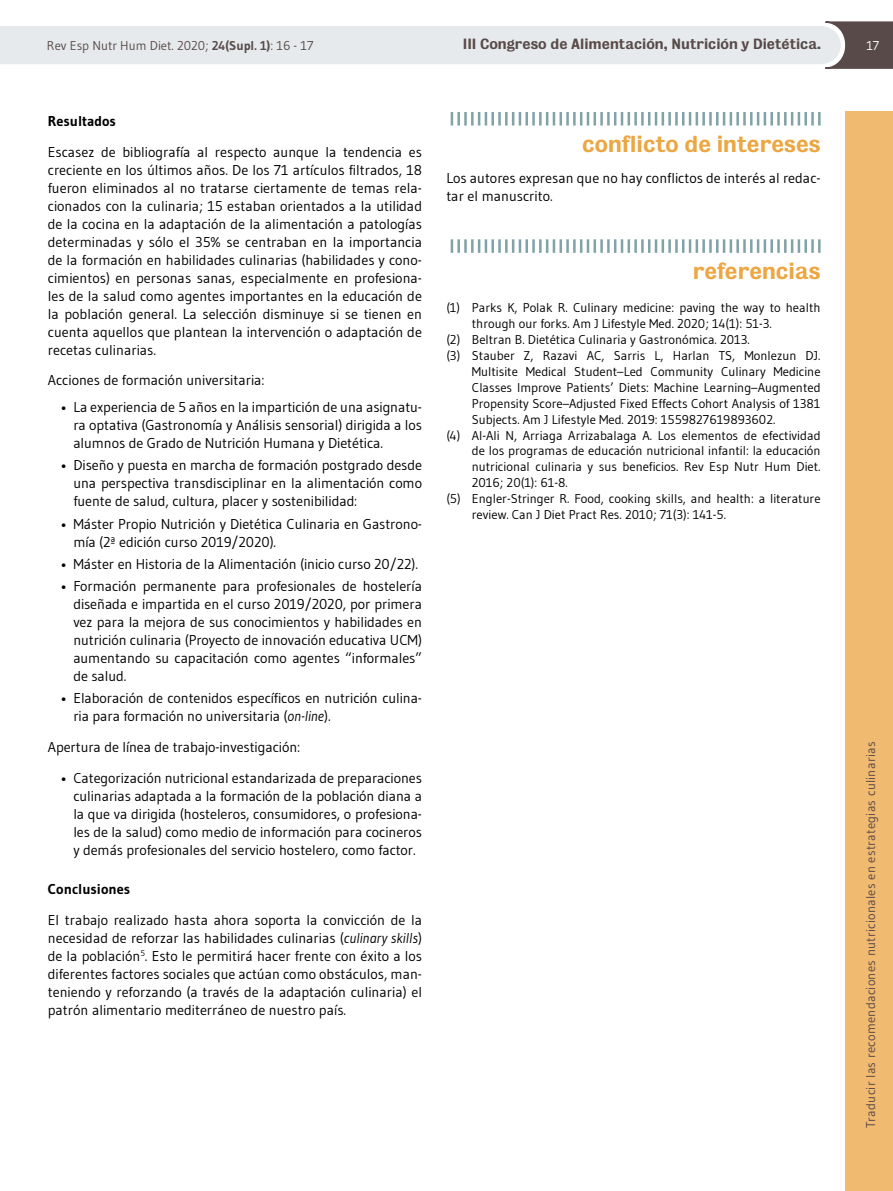
<style>
.page{position:relative;width:893px;height:1191px;background:#fff}
.page>*{position:absolute;margin:0;border:0;box-sizing:border-box;transform-origin:0 0}
.t1{font:21px "Bureau Grotesque Five Five";color:#eca642}
.t2{font:14.25px/18px "Gudea";letter-spacing:-.005em;color:#000;text-align:justify}
.t3{font:700 14.25px "Gudea";color:#000}
.t4{font:13.5px "Bureau Grotesque Five Five";color:#584a49}
.t5{font:12.75px "Gudea";color:#000}
.t6{font:12.75px "Gudea";letter-spacing:.02em;color:#584a49}
.t7{font:12.75px "Gudea";color:#584a49}
.t8{font:12.75px "Gudea";color:#fff}
.s1{font-weight:700}
.s2{font-style:italic}
</style>
<div class="page">
<svg style="left:0;top:21px;width:893px;height:48px"></svg>
<div style="left:845px;top:112px;width:48px;height:1079px;background:#f0ba70"></div>
<svg style="left:451px;top:112px;width:370px;height:13px"></svg>
<hr style="left:818px;top:239px;width:3px;height:14px;background:#81a3a8">
<hr style="left:811px;top:239px;width:3px;height:14px;background:#81a3a8">
<hr style="left:804px;top:239px;width:3px;height:14px;background:#81a3a8">
<svg style="left:791px;top:239px;width:9px;height:14px"></svg>
<hr style="left:784px;top:239px;width:3px;height:14px;background:#81a3a8">
<hr style="left:777px;top:239px;width:3px;height:14px;background:#81a3a8">
<hr style="left:770px;top:239px;width:3px;height:14px;background:#81a3a8">
<svg style="left:750px;top:239px;width:16px;height:14px"></svg>
<hr style="left:743px;top:239px;width:3px;height:14px;background:#81a3a8">
<hr style="left:736px;top:239px;width:3px;height:14px;background:#81a3a8">
<svg style="left:716px;top:239px;width:16px;height:14px"></svg>
<hr style="left:709px;top:239px;width:3px;height:14px;background:#81a3a8">
<hr style="left:702px;top:239px;width:3px;height:14px;background:#81a3a8">
<svg style="left:682px;top:239px;width:16px;height:14px"></svg>
<hr style="left:675px;top:239px;width:3px;height:14px;background:#81a3a8">
<hr style="left:668px;top:239px;width:3px;height:14px;background:#81a3a8">
<svg style="left:648px;top:239px;width:16px;height:14px"></svg>
<hr style="left:641px;top:239px;width:3px;height:14px;background:#81a3a8">
<hr style="left:634px;top:239px;width:3px;height:14px;background:#81a3a8">
<svg style="left:614px;top:239px;width:16px;height:14px"></svg>
<hr style="left:607px;top:239px;width:3px;height:14px;background:#81a3a8">
<hr style="left:600px;top:239px;width:3px;height:14px;background:#81a3a8">
<hr style="left:593px;top:239px;width:3px;height:14px;background:#81a3a8">
<svg style="left:580px;top:239px;width:9px;height:14px"></svg>
<hr style="left:573px;top:239px;width:3px;height:14px;background:#81a3a8">
<hr style="left:566px;top:239px;width:3px;height:14px;background:#81a3a8">
<hr style="left:559px;top:239px;width:3px;height:14px;background:#81a3a8">
<svg style="left:546px;top:239px;width:9px;height:14px"></svg>
<hr style="left:539px;top:239px;width:3px;height:14px;background:#81a3a8">
<hr style="left:532px;top:239px;width:3px;height:14px;background:#81a3a8">
<hr style="left:525px;top:239px;width:3px;height:14px;background:#81a3a8">
<svg style="left:512px;top:239px;width:9px;height:14px"></svg>
<hr style="left:505px;top:239px;width:3px;height:14px;background:#81a3a8">
<hr style="left:498px;top:239px;width:3px;height:14px;background:#81a3a8">
<hr style="left:491px;top:239px;width:3px;height:14px;background:#81a3a8">
<svg style="left:478px;top:239px;width:9px;height:14px"></svg>
<hr style="left:471px;top:239px;width:3px;height:14px;background:#81a3a8">
<hr style="left:464px;top:239px;width:3px;height:14px;background:#81a3a8">
<hr style="left:457px;top:239px;width:3px;height:14px;background:#81a3a8">
<svg style="left:451px;top:239px;width:2px;height:14px"></svg>
<p class="t7" style="left:47px;top:37px;width:268px">Rev Esp Nutr Hum Diet. 2020; <span class="s1">24(Supl. 1)</span>: 16 - 17</p>
<p class="t4" style="left:463px;top:36px;width:360px">III Congreso de Alimentación, Nutrición y Dietética.</p>
<p class="t8" style="left:866px;top:37px;width:14px">17</p>
<p class="t3" style="left:48px;top:112px;width:70px">Resultados</p>
<p class="t2" style="left:48px;top:142px;width:376px">Escasez de bibliografía al respecto aunque la tendencia es creciente en los últimos años. De los 71 artículos filtrados, 18 fueron eliminados al no tratarse ciertamente de temas rela&shy;cionados con la culinaria; 15 estaban orientados a la utilidad de la cocina en la adaptación de la alimentación a patologías determinadas y sólo el 35% se centraban en la importancia de la formación en habilidades culinarias (habilidades y cono&shy;cimientos) en personas sanas, especialmente en profesiona&shy;les de la salud como agentes importantes en la educación de la población general. La selección disminuye si se tienen en cuenta aquellos que plantean la intervención o adaptación de recetas culinarias.</p>
<p class="t2" style="left:48px;top:371px;width:218px">Acciones de formación universitaria:</p>
<p class="t2" style="left:73px;top:398px;width:350px;text-indent:-13px">• La experiencia de 5 años en la impartición de una asignatu&shy;ra optativa (Gastronomía y Análisis sensorial) dirigida a los alumnos de Grado de Nutrición Humana y Dietética.</p>
<p class="t2" style="left:73px;top:456px;width:350px;text-indent:-13px">• Diseño y puesta en marcha de formación postgrado desde una perspectiva transdisciplinar en la alimentación como fuente de salud, cultura, placer y sostenibilidad:</p>
<p class="t2" style="left:73px;top:514px;width:350px;text-indent:-13px">• Máster Propio Nutrición y Dietética Culinaria en Gastrono&shy;mía (2ª edición curso 2019/2020).</p>
<p class="t2" style="left:61px;top:554px;width:359px">• Máster en Historia de la Alimentación (inicio curso 20/22).</p>
<p class="t2" style="left:73px;top:577px;width:350px;text-indent:-13px">• Formación permanente para profesionales de hostelería diseñada e impartida en el curso 2019/2020, por primera vez para la mejora de sus conocimientos y habilidades en nutrición culinaria (Proyecto de innovación educativa UCM) aumentando su capacitación como agentes “informales” de salud.</p>
<p class="t2" style="left:73px;top:689px;width:350px;text-indent:-13px">• Elaboración de contenidos específicos en nutrición culina&shy;ria para formación no universitaria (<span class="s2">on-line</span>).</p>
<p class="t2" style="left:48px;top:738px;width:254px">Apertura de línea de trabajo-investigación:</p>
<p class="t2" style="left:73px;top:768px;width:350px;text-indent:-13px">• Categorización nutricional estandarizada de preparaciones culinarias adaptada a la formación de la población diana a la que va dirigida (hosteleros, consumidores, o profesiona&shy;les de la salud) como medio de información para cocineros y demás profesionales del servicio hostelero, como factor.</p>
<p class="t3" style="left:48px;top:880px;width:84px">Conclusiones</p>
<p class="t2" style="left:48px;top:910px;width:376px">El trabajo realizado hasta ahora soporta la convicción de la necesidad de reforzar las habilidades culinarias (<span class="s2">culinary skills</span>) de la población<sup>5</sup>. Esto le permitirá hacer frente con éxito a los diferentes factores sociales que actúan como obstáculos, man&shy;teniendo y reforzando (a través de la adaptación culinaria) el patrón alimentario mediterráneo de nuestro país.</p>
<h1 class="t1" style="left:582px;top:132px;width:240px">conflicto de intereses</h1>
<p class="t2" style="left:446px;top:169px;width:376px">Los autores expresan que no hay conflictos de interés al redac&shy;tar el manuscrito.</p>
<h1 class="t1" style="left:693px;top:259px;width:129px">referencias</h1>
<p class="t5" style="left:446px;top:300px;width:376px">(1) Parks K, Polak R. Culinary medicine: paving the way to health</p>
<p class="t5" style="left:472px;top:316px;width:301px">through our forks. Am J Lifestyle Med. 2020; 14(1): 51-3.</p>
<p class="t5" style="left:446px;top:332px;width:305px">(2) Beltran B. Dietética Culinaria y Gastronómica. 2013.</p>
<p class="t5" style="left:446px;top:347px;width:376px">(3) Stauber Z, Razavi AC, Sarris L, Harlan TS, Monlezun DJ.</p>
<p class="t5" style="left:472px;top:363px;width:350px">Multisite Medical Student–Led Community Culinary Medicine</p>
<p class="t5" style="left:472px;top:379px;width:350px">Classes Improve Patients’ Diets: Machine Learning–Augmented</p>
<p class="t5" style="left:472px;top:395px;width:350px">Propensity Score–Adjusted Fixed Effects Cohort Analysis of 1381</p>
<p class="t5" style="left:472px;top:411px;width:305px">Subjects. Am J Lifestyle Med. 2019: 1559827619893602.</p>
<p class="t5" style="left:446px;top:427px;width:376px">(4) Al-Ali N, Arriaga Arrizabalaga A. Los elementos de efectividad</p>
<p class="t5" style="left:472px;top:443px;width:350px">de los programas de educación nutricional infantil: la educación</p>
<p class="t5" style="left:472px;top:459px;width:350px">nutricional culinaria y sus beneficios. Rev Esp Nutr Hum Diet.</p>
<p class="t5" style="left:472px;top:475px;width:97px">2016; 20(1): 61-8.</p>
<p class="t5" style="left:446px;top:491px;width:376px">(5) Engler-Stringer R. Food, cooking skills, and health: a literature</p>
<p class="t5" style="left:472px;top:506px;width:256px">review. Can J Diet Pract Res. 2010; 71(3): 141-5.</p>
<p class="t6" style="left:863px;top:1128px;width:388px;rotate:-90deg">Traducir las recomendaciones nutricionales en estrategias culinarias</p>
</div>
